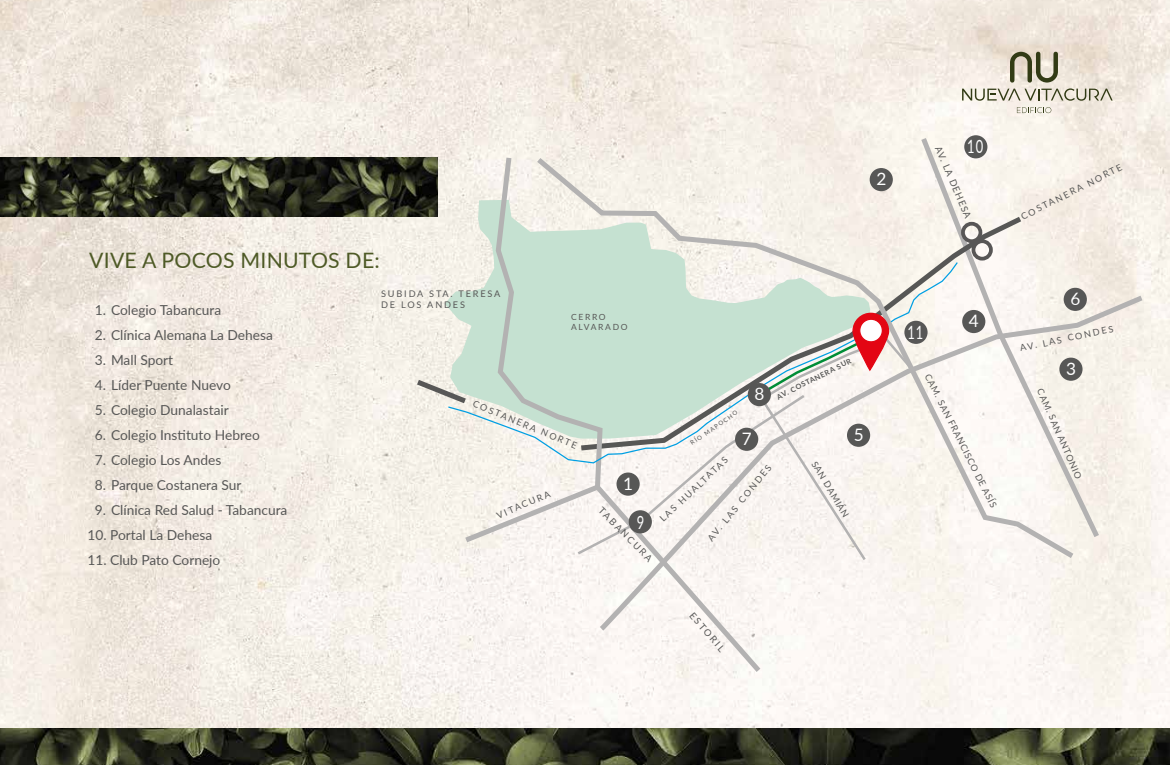
<style>
.page{position:relative;width:1170px;height:765px;background:#fff}
.page>*{position:absolute;margin:0;border:0;box-sizing:border-box;transform-origin:0 0}
.t1{font:21.25px "Lato";letter-spacing:.01em;color:#4e5a26}
.t2{font:18.38px "Lato";color:#fff;scale:.71 1}
.t3{font:17.12px "Lato";color:#fff}
.t4{font:13.75px "Lato";color:#575756}
.t5{font:9.5px "Lato";color:#575756}
.t6{font:9.12px/11px "Lato";letter-spacing:.2em;color:#575756}
.t7{font:8.5px/10.1px "Lato";letter-spacing:.2em;color:#575756}
.t8{font:700 7.38px "Lato";color:#575756}
.t9{font:6.12px "Lato";color:#575756}
</style>
<div class="page">
<img style="left:1px;top:1px;width:1167px;height:727px">
<svg style="left:917px;top:132px;width:186px;height:159px"></svg>
<svg style="left:1016px;top:107px;width:35px;height:6px"></svg>
<svg style="left:961px;top:52px;width:151px;height:49px"></svg>
<svg style="left:444px;top:200px;width:49px;height:239px;fill:#f3efe6"></svg>
<svg style="left:765px;top:291px;width:382px;height:343px"></svg>
<svg style="left:493px;top:152px;width:272px;height:525px"></svg>
<svg style="left:447px;top:261px;width:84px;height:203px"></svg>
<svg style="left:459px;top:481px;width:72px;height:66px"></svg>
<div style="left:1063px;top:288px;width:23px;height:23px;background:#575756;border-radius:50%"></div>
<div style="left:964px;top:135px;width:23px;height:23px;background:#575756;border-radius:50%"></div>
<div style="left:1059px;top:358px;width:23px;height:23px;background:#575756;border-radius:50%"></div>
<svg style="left:531px;top:153px;width:547px;height:410px"></svg>
<svg style="left:755px;top:312px;width:161px;height:251px"></svg>
<div style="left:747px;top:383px;width:23px;height:23px;background:#575756;border-radius:50%"></div>
<img style="left:0;top:728px;width:1169px;height:37px">
<img style="left:0;top:157px;width:438px;height:60px">
<div style="left:971px;top:239px;width:21px;height:22px;border:4px solid #585656;border-radius:50%"></div>
<div style="left:961px;top:222px;width:21px;height:21px;border:4px solid #585656;border-radius:50%"></div>
<svg style="left:411px;top:376px;width:60px;height:31px"></svg>
<p class="t3" style="left:876px;top:167px;width:11px">2</p>
<h1 class="t1" style="left:89px;top:245px;width:292px">VIVE A POCOS MINUTOS DE:</h1>
<p class="t4" style="left:95px;top:300px;width:128px">1. Colegio Tabancura</p>
<p class="t4" style="left:95px;top:325px;width:179px">2. Clínica Alemana La Dehesa</p>
<p class="t4" style="left:95px;top:350px;width:80px">3. Mall Sport</p>
<p class="t4" style="left:95px;top:375px;width:137px">4. Líder Puente Nuevo</p>
<p class="t4" style="left:95px;top:400px;width:135px">5. Colegio Dunalastair</p>
<p class="t4" style="left:95px;top:425px;width:166px">6. Colegio Instituto Hebreo</p>
<p class="t4" style="left:95px;top:450px;width:128px">7. Colegio Los Andes</p>
<p class="t4" style="left:95px;top:475px;width:148px">8. Parque Costanera Sur</p>
<p class="t4" style="left:95px;top:500px;width:194px">9. Clínica Red Salud - Tabancura</p>
<p class="t4" style="left:87px;top:525px;width:126px">10. Portal La Dehesa</p>
<p class="t4" style="left:87px;top:550px;width:134px">11. Club Pato Cornejo</p>
<p class="t6" style="left:381px;top:288px;width:121px">SUBIDA STA. TERESA<br>DE LOS ANDES</p>
<p class="t7" style="left:571px;top:311px;width:58px">CERRO<br>ALVARADO</p>
<p class="t8" style="left:774px;top:393px;width:84px;rotate:-27deg">AV. COSTANERA SUR</p>
<p class="t3" style="left:754px;top:382px;width:11px">8</p>
<p class="t6" style="left:476px;top:397px;width:113px;rotate:23deg">COSTANERA NORTE</p>
<p class="t9" style="left:688px;top:440px;width:57px;rotate:-35deg">RÍO MAPOCHO</p>
<p class="t6" style="left:657px;top:516px;width:92px;rotate:-43deg">LAS HUALTATAS</p>
<p class="t3" style="left:853px;top:422px;width:11px">5</p>
<p class="t3" style="left:741px;top:426px;width:11px">7</p>
<p class="t6" style="left:819px;top:459px;width:65px;rotate:59deg">SAN DAMIÁN</p>
<p class="t6" style="left:705px;top:536px;width:97px;rotate:-51deg">AV. LAS CONDES</p>
<p class="t3" style="left:623px;top:471px;width:11px">1</p>
<p class="t6" style="left:495px;top:510px;width:59px;rotate:-23deg">VITACURA</p>
<p class="t5" style="left:605px;top:504px;width:73px;rotate:45deg">TABANCURA</p>
<h2 class="t2" style="left:636px;top:509px;width:12px">9</h2>
<p class="t5" style="left:696px;top:609px;width:50px;rotate:49deg">ESTORIL</p>
<h2 class="t2" style="left:967px;top:134px;width:24px">10</h2>
<p class="t5" style="left:944px;top:144px;width:79px;rotate:67deg">AV. LA DEHESA</p>
<p class="t6" style="left:1018px;top:212px;width:113px;rotate:-27deg">COSTANERA NORTE</p>
<h2 class="t2" style="left:907px;top:319px;width:24px">11</h2>
<p class="t3" style="left:968px;top:309px;width:11px">4</p>
<p class="t6" style="left:932px;top:372px;width:150px;rotate:63deg">CAM. SAN FRANCISCO DE ASÍS</p>
<p class="t3" style="left:1070px;top:287px;width:11px">6</p>
<p class="t6" style="left:1018px;top:342px;width:97px;rotate:-12deg">AV. LAS CONDES</p>
<p class="t3" style="left:1065px;top:356px;width:11px">3</p>
<p class="t6" style="left:1044px;top:387px;width:99px;rotate:66deg">CAM. SAN ANTONIO</p>
</div>
